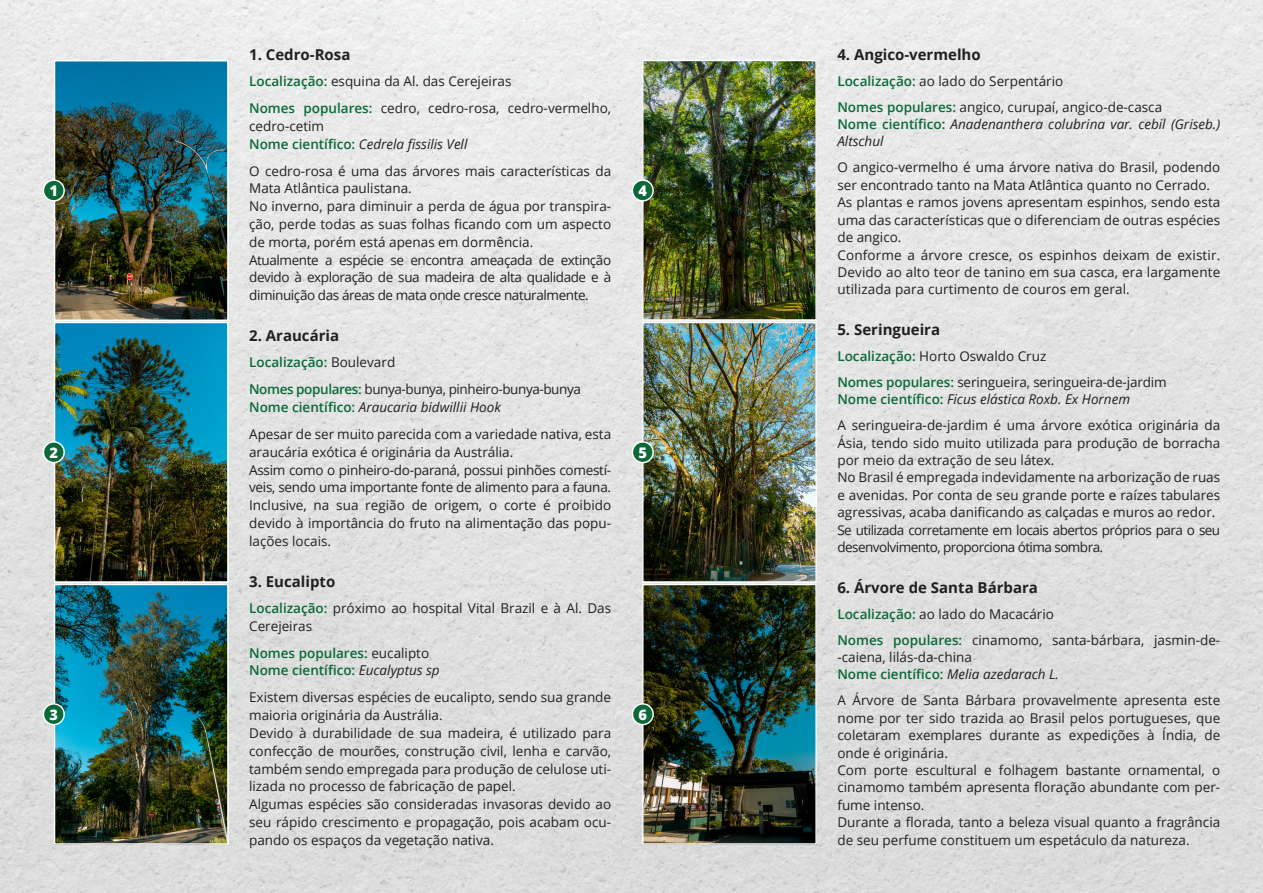
<style>
.page{position:relative;width:1263px;height:893px;background:#fff}
.page>*{position:absolute;margin:0;border:0;box-sizing:border-box;transform-origin:0 0}
.t1{font:700 15px "Open Sans";color:#231f20}
.t2{font:800 14.55px "Open Sans";color:#fff}
.t3{font:13.5px/17.4px "Open Sans";color:#231f20}
.t4{font:italic 13.5px/17.4px "Open Sans";color:#231f20}
.t5{font:13.5px/17.9px "Open Sans";letter-spacing:-.02em;color:#231f20}
.t6{font:600 13.5px "Open Sans";color:#0b6938}
.t7{font:13.5px "Open Sans";letter-spacing:-.03em;color:#231f20}
.s1{font-weight:600;color:#0b6938}
.s2{font-weight:600;font-style:normal;color:#0b6938}
.s3{font-weight:400;color:#231f20}
.s4{font-weight:400;font-style:italic;color:#231f20}
.s5{font-style:italic}
</style>
<div class="page">
<img style="left:0;top:0;width:1263px;height:893px">
<img style="left:56px;top:62px;width:171px;height:257px">
<div style="left:54px;top:60px;width:175px;height:261px;border:1px solid #fff"></div>
<svg style="left:43px;top:180px;width:21px;height:21px"></svg>
<div style="left:43px;top:179px;width:22px;height:23px;border:1px solid #fff;border-radius:50%"></div>
<img style="left:56px;top:324px;width:171px;height:257px">
<div style="left:54px;top:322px;width:175px;height:261px;border:1px solid #fff"></div>
<div style="left:43px;top:442px;width:21px;height:21px;background:#0b6938;border-radius:50%"></div>
<div style="left:43px;top:441px;width:22px;height:22px;border:1px solid #fff;border-radius:50%"></div>
<img style="left:56px;top:586px;width:171px;height:257px">
<div style="left:54px;top:584px;width:175px;height:261px;border:1px solid #fff"></div>
<div style="left:43px;top:704px;width:21px;height:21px;background:#0b6938;border-radius:50%"></div>
<div style="left:43px;top:703px;width:22px;height:22px;border:1px solid #fff;border-radius:50%"></div>
<img style="left:644px;top:62px;width:171px;height:257px">
<div style="left:642px;top:60px;width:175px;height:261px;border:1px solid #fff"></div>
<svg style="left:632px;top:180px;width:21px;height:21px"></svg>
<div style="left:632px;top:179px;width:22px;height:23px;border:1px solid #fff;border-radius:50%"></div>
<img style="left:644px;top:324px;width:171px;height:257px">
<div style="left:642px;top:322px;width:175px;height:261px;border:1px solid #fff"></div>
<div style="left:632px;top:442px;width:21px;height:21px;background:#0b6938;border-radius:50%"></div>
<div style="left:632px;top:441px;width:22px;height:22px;border:1px solid #fff;border-radius:50%"></div>
<img style="left:644px;top:586px;width:171px;height:257px">
<div style="left:642px;top:584px;width:175px;height:261px;border:1px solid #fff"></div>
<div style="left:632px;top:704px;width:21px;height:21px;background:#0b6938;border-radius:50%"></div>
<div style="left:632px;top:703px;width:22px;height:22px;border:1px solid #fff;border-radius:50%"></div>
<p class="t2" style="left:50px;top:180px;width:10px">1</p>
<p class="t2" style="left:50px;top:441px;width:10px">2</p>
<p class="t2" style="left:50px;top:703px;width:10px">3</p>
<p class="t1" style="left:249px;top:44px;width:103px">1. Cedro-Rosa</p>
<p class="t3" style="left:249px;top:72px;width:264px"><span class="s1">Localização:</span> esquina da Al. das Cerejeiras</p>
<p class="t3" style="left:249px;top:99px;width:363px;line-height:17.9px"><span class="s1">Nomes populares:</span> cedro, cedro-rosa, cedro-vermelho, cedro-cetim</p>
<p class="t4" style="left:249px;top:135px;width:220px"><span class="s2">Nome científico:</span> Cedrela fissilis Vell</p>
<p class="t3" style="left:249px;top:161px;width:363px;line-height:17.9px">O cedro-rosa é uma das árvores mais características da<br>Mata Atlântica paulistana.</p>
<p class="t3" style="left:249px;top:197px;width:363px;line-height:17.9px;text-align:justify">No inverno, para diminuir a perda de água por transpira&shy;ção, perde todas as suas folhas ficando com um aspecto de morta, porém está apenas em dormência.</p>
<p class="t3" style="left:249px;top:250px;width:364px;line-height:17.9px;text-align:justify">Atualmente a espécie se encontra ameaçada de extinção devido à exploração de sua madeira de alta qualidade e à diminuição das áreas de mata onde cresce naturalmente.</p>
<p class="t1" style="left:249px;top:325px;width:92px">2. Araucária</p>
<p class="t6" style="left:249px;top:353px;width:148px">Localização: <span class="s3">Boulevard</span></p>
<p class="t7" style="left:249px;top:380px;width:333px"><span class="s1">Nomes populares:</span> bunya-bunya, pinheiro-bunya-bunya</p>
<p class="t4" style="left:249px;top:398px;width:253px"><span class="s2">Nome científico:</span> Araucaria bidwillii Hook</p>
<p class="t3" style="left:249px;top:425px;width:363px;line-height:17.9px">Apesar de ser muito parecida com a variedade nativa, esta araucária exótica é originária da Austrália.</p>
<p class="t5" style="left:249px;top:460px;width:363px">Assim como o pinheiro-do-paraná, possui pinhões comestí&shy;veis, sendo uma importante fonte de alimento para a fauna.</p>
<p class="t3" style="left:249px;top:496px;width:363px;line-height:17.9px;text-align:justify">Inclusive, na sua região de origem, o corte é proibido devido à importância do fruto na alimentação das popu&shy;lações locais.</p>
<p class="t1" style="left:249px;top:570px;width:88px">3. Eucalipto</p>
<p class="t3" style="left:249px;top:599px;width:363px;line-height:17.9px"><span class="s1">Localização:</span> próximo ao hospital Vital Brazil e à Al. Das<br>Cerejeiras</p>
<p class="t6" style="left:249px;top:643px;width:182px">Nomes populares: <span class="s3">eucalipto</span></p>
<p class="t6" style="left:249px;top:661px;width:192px">Nome científico: <span class="s4">Eucalyptus sp</span></p>
<p class="t3" style="left:249px;top:688px;width:363px;line-height:17.9px">Existem diversas espécies de eucalipto, sendo sua grande maioria originária da Austrália.</p>
<p class="t3" style="left:249px;top:724px;width:363px;line-height:17.9px;text-align:justify">Devido à durabilidade de sua madeira, é utilizado para confecção de mourões, construção civil, lenha e carvão, também sendo empregada para produção de celulose uti&shy;lizada no processo de fabricação de papel.</p>
<p class="t3" style="left:249px;top:795px;width:363px;line-height:17.9px;text-align:justify">Algumas espécies são consideradas invasoras devido ao seu rápido crescimento e propagação, pois acabam ocu&shy;pando os espaços da vegetação nativa.</p>
<p class="t2" style="left:638px;top:180px;width:10px">4</p>
<p class="t2" style="left:638px;top:441px;width:10px">5</p>
<p class="t2" style="left:638px;top:703px;width:10px">6</p>
<p class="t1" style="left:837px;top:44px;width:145px">4. Angico-vermelho</p>
<p class="t3" style="left:837px;top:67px;width:326px;line-height:26px"><span class="s1">Localização:</span> ao lado do Serpentário<br><span class="s1">Nomes populares:</span> angico, curupaí, angico-de-casca</p>
<p class="t4" style="left:837px;top:115px;width:384px"><span class="s2">Nome científico:</span> Anadenanthera colubrina var. cebil (Griseb.)<br>Altschul</p>
<p class="t3" style="left:837px;top:158px;width:384px">O angico-vermelho é uma árvore nativa do Brasil, podendo ser encontrado tanto na Mata Atlântica quanto no Cerrado.<br>As plantas e ramos jovens apresentam espinhos, sendo esta uma das características que o diferenciam de outras espécies de angico.<br>Conforme a árvore cresce, os espinhos deixam de existir.<br>Devido ao alto teor de tanino em sua casca, era largamente utilizada para curtimento de couros em geral.</p>
<p class="t1" style="left:837px;top:319px;width:104px">5. Seringueira</p>
<p class="t3" style="left:837px;top:343px;width:331px;line-height:26px"><span class="s1">Localização:</span> Horto Oswaldo Cruz<br><span class="s1">Nomes populares:</span> seringueira, seringueira-de-jardim</p>
<p class="t3" style="left:837px;top:386px;width:384px;line-height:26px"><span class="s1">Nome científico:</span> <span class="s5">Ficus elástica Roxb. Ex Hornem<br></span>A seringueira-de-jardim é uma árvore exótica originária da</p>
<p class="t3" style="left:837px;top:434px;width:384px">Ásia, tendo sido muito utilizada para produção de borracha por meio da extração de seu látex.<br>No Brasil é empregada indevidamente na arborização de ruas e avenidas. Por conta de seu grande porte e raízes tabulares agressivas, acaba danificando as calçadas e muros ao redor.<br>Se utilizada corretamente em locais abertos próprios para o seu desenvolvimento, proporciona ótima sombra.</p>
<p class="t1" style="left:837px;top:577px;width:202px">6. Árvore de Santa Bárbara</p>
<p class="t3" style="left:837px;top:600px;width:384px;line-height:26px"><span class="s1">Localização:</span> ao lado do Macacário<br><span class="s1">Nomes populares:</span> cinamomo, santa-bárbara, jasmin-de-</p>
<p class="t3" style="left:837px;top:648px;width:223px">-caiena, lilás-da-china<br><span class="s1">Nome científico:</span> <span class="s5">Melia azedarach L.</span></p>
<p class="t3" style="left:837px;top:691px;width:384px">A Árvore de Santa Bárbara provavelmente apresenta este nome por ter sido trazida ao Brasil pelos portugueses, que coletaram exemplares durante as expedições à Índia, de onde é originária.<br>Com porte escultural e folhagem bastante ornamental, o cinamomo também apresenta floração abundante com per&shy;fume intenso.<br>Durante a florada, tanto a beleza visual quanto a fragrância de seu perfume constituem um espetáculo da natureza.</p>
</div>
